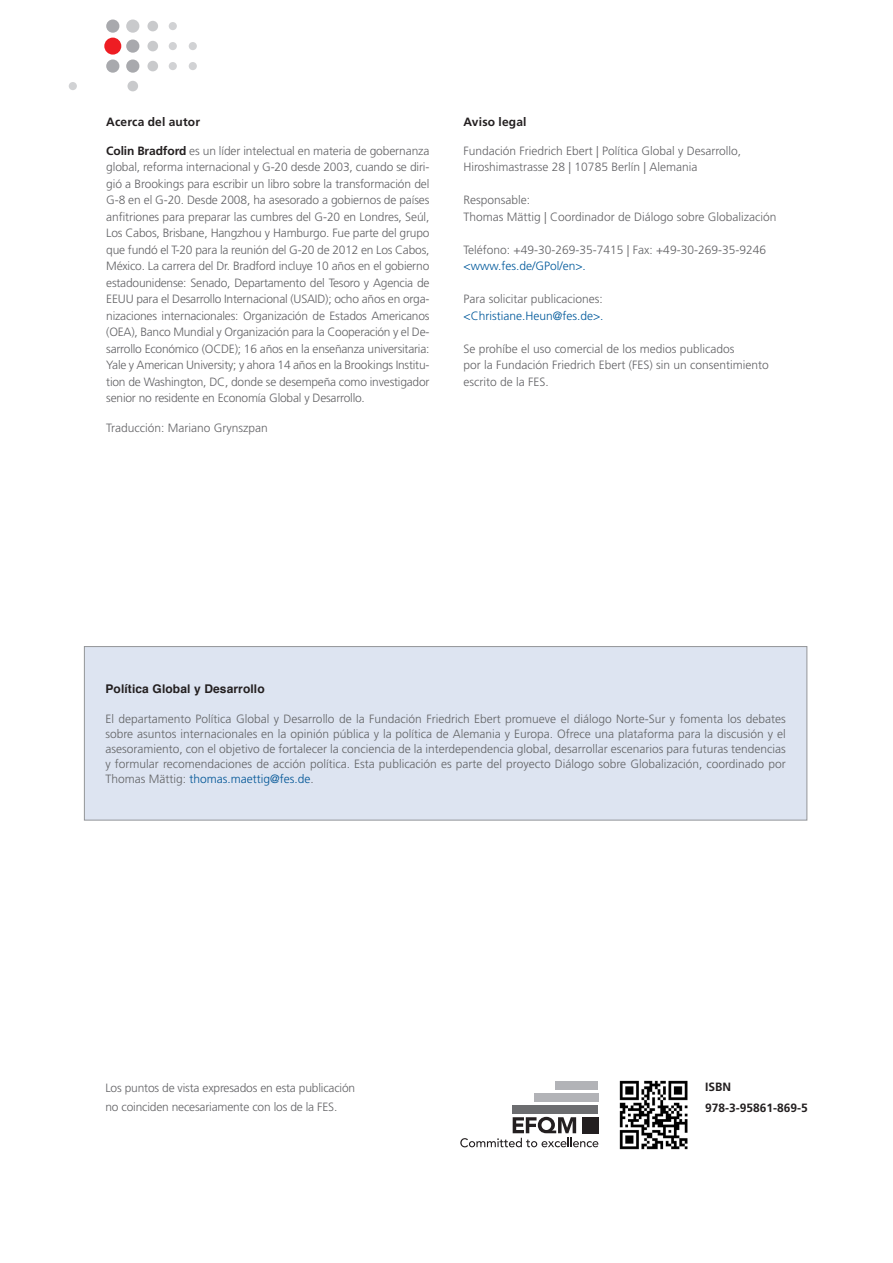
<style>
.page{position:relative;width:893px;height:1263px;background:#fff}
.page>*{position:absolute;margin:0;border:0;box-sizing:border-box;transform-origin:0 0}
.Texto{font:300 12px/16.5px "Frutiger LT Std";color:#636366;text-align:justify}
.t1{font:300 12px/15px "Frutiger LT Std";color:#636466;text-align:justify}
.texto_ok{font:300 12px "Frutiger LT Std";letter-spacing:-.015em;color:#636366}
.Texto-2{font:300 12px "Frutiger LT Std";color:#00599b}
.t2{font:700 12px "Helvetica";letter-spacing:.01em;color:#231f20}
.Letzte_Seite{font:700 12px "Frutiger LT Std";letter-spacing:.015em;color:#231f20}
.Texto-3{font:700 12px "Frutiger LT Std";color:#231f20}
.s1{font-weight:700;color:#231f20}
.s2{color:#005596}
</style>
<div class="page">
<div style="left:104px;top:38px;width:17px;height:17px;background:#ee1d23;border-radius:50%"></div>
<div style="left:69px;top:82px;width:8px;height:8px;background:#d1d2d4;border-radius:50%"></div>
<div style="left:127px;top:81px;width:11px;height:10px;background:#c9cacc;border-radius:50%"></div>
<div style="left:169px;top:22px;width:8px;height:8px;background:#d1d2d4;border-radius:50%"></div>
<div style="left:147px;top:21px;width:11px;height:10px;background:#c9cacc;border-radius:50%"></div>
<div style="left:189px;top:42px;width:8px;height:8px;background:#d1d2d4;border-radius:50%"></div>
<div style="left:169px;top:42px;width:8px;height:8px;background:#d1d2d4;border-radius:50%"></div>
<div style="left:147px;top:41px;width:11px;height:10px;background:#c9cacc;border-radius:50%"></div>
<div style="left:189px;top:62px;width:8px;height:8px;background:#d1d2d4;border-radius:50%"></div>
<div style="left:169px;top:62px;width:8px;height:8px;background:#d1d2d4;border-radius:50%"></div>
<div style="left:147px;top:61px;width:11px;height:10px;background:#c9cacc;border-radius:50%"></div>
<div style="left:126px;top:20px;width:13px;height:13px;background:#c9cacc;border-radius:50%"></div>
<div style="left:106px;top:20px;width:13px;height:13px;background:#a8a9ad;border-radius:50%"></div>
<div style="left:126px;top:39px;width:13px;height:14px;background:#a8a9ad;border-radius:50%"></div>
<div style="left:126px;top:59px;width:13px;height:14px;background:#a8a9ad;border-radius:50%"></div>
<div style="left:106px;top:59px;width:13px;height:14px;background:#a8a9ad;border-radius:50%"></div>
<svg style="left:460px;top:1117px;width:138px;height:30px"></svg>
<div style="left:582px;top:1117px;width:16px;height:16px;background:#231f20"></div>
<div style="left:513px;top:1105px;width:85px;height:8px;background:#6c6d70"></div>
<div style="left:534px;top:1093px;width:64px;height:8px;background:#b2b3b7"></div>
<div style="left:555px;top:1081px;width:43px;height:8px;background:#b2b3b7"></div>
<img style="left:619px;top:1080px;width:69px;height:70px">
<div style="left:84px;top:646px;width:723px;height:174px;background:#dde4f1;border:1px solid #939598"></div>
<p class="Letzte_Seite" style="left:106px;top:115px;width:95px">Acerca del autor</p>
<p class="Texto" style="left:106px;top:142px;width:325px"><span class="s1">Colin Bradford</span> es un líder intelectual en materia de gobernanza global, reforma internacional y G-20 desde 2003, cuando se diri&shy;gió a Brookings para escribir un libro sobre la transformación del G-8 en el G-20. Desde 2008, ha asesorado a gobiernos de países anfitriones para preparar las cumbres del G-20 en Londres, Seúl, Los Cabos, Brisbane, Hangzhou y Hamburgo. Fue parte del grupo que fundó el T-20 para la reunión del G-20 de 2012 en Los Cabos, México. La carrera del Dr. Bradford incluye 10 años en el gobierno estadounidense: Senado, Departamento del Tesoro y Agencia de EEUU para el Desarrollo Internacional (USAID); ocho años en orga&shy;nizaciones internacionales: Organización de Estados Americanos (OEA), Banco Mundial y Organización para la Cooperación y el De&shy;sarrollo Económico (OCDE); 16 años en la enseñanza universitaria:<br>Yale y American University; y ahora 14 años en la Brookings Institu&shy;tion de Washington, DC, donde se desempeña como investigador senior no residente en Economía Global y Desarrollo.</p>
<p class="Texto" style="left:106px;top:420px;width:163px">Traducción: Mariano Grynszpan</p>
<p class="Letzte_Seite" style="left:463px;top:115px;width:65px">Aviso legal</p>
<p class="Texto" style="left:463px;top:142px;width:279px">Fundación Friedrich Ebert | Política Global y Desarrollo,</p>
<p class="Texto" style="left:463px;top:159px;width:235px">Hiroshimastrasse 28 | 10785 Berlín | Alemania</p>
<p class="Texto" style="left:463px;top:192px;width:68px">Responsable:</p>
<p class="Texto" style="left:463px;top:208px;width:314px">Thomas Mättig | Coordinador de Diálogo sobre Globalización</p>
<p class="Texto" style="left:463px;top:241px;width:304px">Teléfono: +49-30-269-35-7415 | Fax: +49-30-269-35-9246</p>
<p class="Texto-2" style="left:463px;top:259px;width:124px">&lt;www.fes.de/GPol/en&gt;.</p>
<p class="Texto" style="left:463px;top:291px;width:141px">Para solicitar publicaciones:</p>
<p class="Texto-2" style="left:463px;top:309px;width:142px">&lt;Christiane.Heun@fes.de&gt;.</p>
<p class="Texto" style="left:463px;top:340px;width:272px">Se prohíbe el uso comercial de los medios publicados</p>
<p class="Texto" style="left:463px;top:357px;width:307px">por la Fundación Friedrich Ebert (FES) sin un consentimiento</p>
<p class="Texto" style="left:463px;top:373px;width:87px">escrito de la FES.</p>
<p class="t2" style="left:105px;top:679px;width:161px">Política Global y Desarrollo</p>
<p class="t1" style="left:105px;top:712px;width:682px">El departamento Política Global y Desarrollo de la Fundación Friedrich Ebert promueve el diálogo Norte-Sur y fomenta los debates sobre asuntos internacionales en la opinión pública y la política de Alemania y Europa. Ofrece una plataforma para la discusión y el asesoramiento, con el objetivo de fortalecer la conciencia de la interdependencia global, desarrollar escenarios para futuras tendencias y formular recomendaciones de acción política. Esta publicación es parte del proyecto Diálogo sobre Globalización, coordinado por Thomas Mättig: <span class="s2">thomas.maettig@fes.de</span>.</p>
<p class="texto_ok" style="left:105px;top:1081px;width:251px">Los puntos de vista expresados en esta publicación</p>
<p class="texto_ok" style="left:105px;top:1100px;width:233px">no coinciden necesariamente con los de la FES.</p>
<p class="Texto-3" style="left:705px;top:1080px;width:28px">ISBN</p>
<p class="Texto-3" style="left:705px;top:1100px;width:104px">978-3-95861-869-5</p>
</div>
